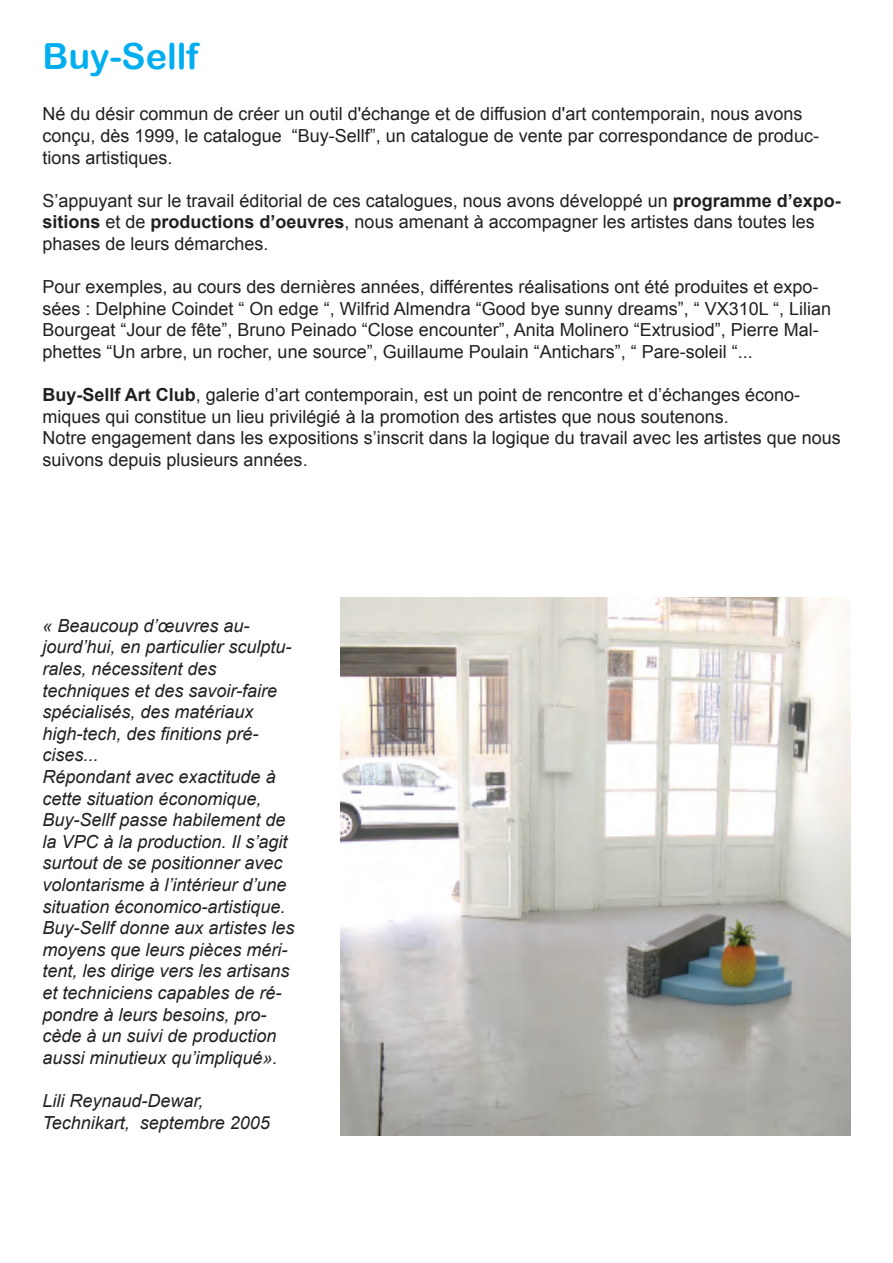
<style>
.page{position:relative;width:893px;height:1263px;background:#fff}
.page>*{position:absolute;margin:0;border:0;box-sizing:border-box;transform-origin:0 0}
.t1{font:36px "Arial Rounded MT Bold";color:#00aeef}
.t2{font:18px/21.6px "Arial";color:#231f20}
.t3{font:italic 18px/21.6px "Arial";color:#231f20}
.s1{font-weight:700}
</style>
<div class="page">
<img style="left:340px;top:597px;width:510px;height:538px">
<h1 class="t1" style="left:43px;top:35px;width:158px">Buy-Sellf</h1>
<p class="t2" style="left:43px;top:103px;width:778px">Né du désir commun de créer un outil d'échange et de diffusion d'art contemporain, nous avons conçu, dès 1999, le catalogue “Buy-Sellf”, un catalogue de vente par correspondance de produc&shy;tions artistiques.</p>
<p class="t2" style="left:43px;top:190px;width:799px">S’appuyant sur le travail éditorial de ces catalogues, nous avons développé un <span class="s1">programme d’expo&shy;sitions</span> et de <span class="s1">productions d’oeuvres</span>, nous amenant à accompagner les artistes dans toutes les phases de leurs démarches.</p>
<p class="t2" style="left:43px;top:276px;width:790px">Pour exemples, au cours des dernières années, différentes réalisations ont été produites et expo&shy;sées : Delphine Coindet “ On edge “, Wilfrid Almendra “Good bye sunny dreams”, “ VX310L “, Lilian Bourgeat “Jour de fête”, Bruno Peinado “Close encounter”, Anita Molinero “Extrusiod”, Pierre Mal&shy;phettes “Un arbre, un rocher, une source”, Guillaume Poulain “Antichars”, “ Pare-soleil “...</p>
<p class="t2" style="left:43px;top:384px;width:800px"><span class="s1">Buy-Sellf Art Club</span>, galerie d’art contemporain, est un point de rencontre et d’échanges écono&shy;miques qui constitue un lieu privilégié à la promotion des artistes que nous soutenons.<br>Notre engagement dans les expositions s’inscrit dans la logique du travail avec les artistes que nous suivons depuis plusieurs années.</p>
<p class="t3" style="left:42px;top:615px;width:254px">« Beaucoup d’œuvres au&shy;jourd’hui, en particulier sculptu&shy;rales, nécessitent des techniques et des savoir-faire spécialisés, des matériaux high-tech, des finitions pré&shy;cises...<br>Répondant avec exactitude à cette situation économique,<br>Buy-Sellf passe habilement de la VPC à la production. Il s’agit surtout de se positionner avec volontarisme à l’intérieur d’une situation économico-artistique.<br>Buy-Sellf donne aux artistes les moyens que leurs pièces méri&shy;tent, les dirige vers les artisans et techniciens capables de ré&shy;pondre à leurs besoins, pro&shy;cède à un suivi de production aussi minutieux qu’impliqué».</p>
<p class="t3" style="left:42px;top:1090px;width:229px">Lili Reynaud-Dewar,<br>Technikart, septembre 2005</p>
</div>
